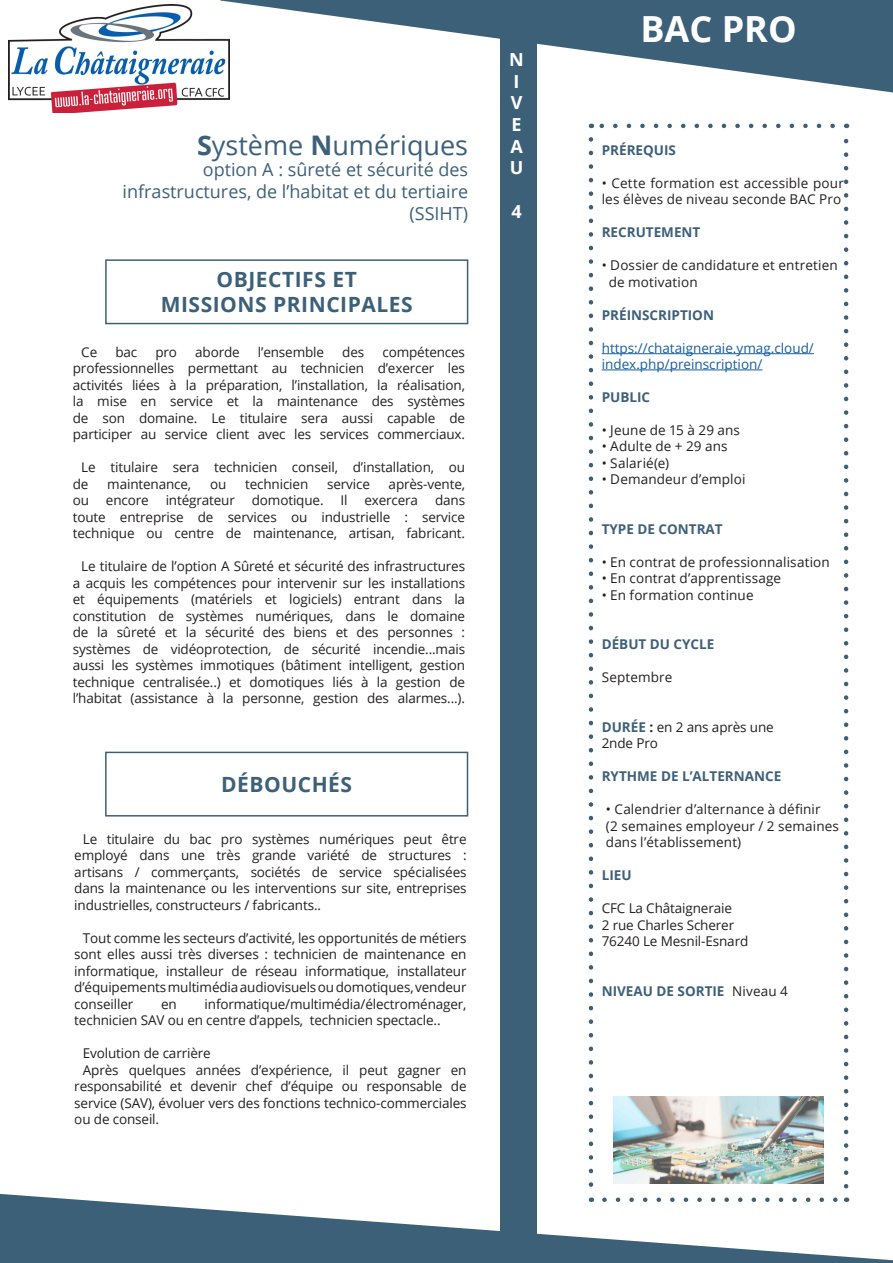
<style>
.page{position:relative;width:893px;height:1263px;background:#fff}
.page>*{position:absolute;margin:0;border:0;box-sizing:border-box;transform-origin:0 0}
.t1{font:700 36px "Open Sans";color:#fff}
.t2{font:27px "Open Sans";color:#3d6079}
.t3{font:700 21px "Open Sans";letter-spacing:.025em;color:#3d6079}
.t4{font:18px/21.6px "Open Sans";color:#3d6079;text-align:right}
.t5{font:700 18px "Open Sans";color:#fff}
.t6{font:13.5px/16.5px "Open Sans";letter-spacing:-.01em;color:#231f20;text-align:justify}
.t7{font:13.5px/16.5px "Open Sans";letter-spacing:.01em;color:#231f20}
.t8{font:700 13.5px "Open Sans";color:#3d6079}
.t9{font:13.5px/16.2px "Open Sans";color:#175d9e}
.t10{font:13.5px "Open Sans";letter-spacing:.015em;color:#231f20}
.s1{font-weight:700}
.s2{font-weight:700;color:#3d6079}
.s3{font-weight:400;color:#231f20}
</style>
<div class="page">
<hr style="left:602px;top:353px;width:212px;height:1px;background:#175d9e">
<hr style="left:602px;top:370px;width:160px;height:1px;background:#175d9e">
<svg style="left:599px;top:124px;width:234px;height:4px"></svg>
<svg style="left:589px;top:139px;width:4px;height:1048px"></svg>
<svg style="left:844px;top:124px;width:4px;height:1062px"></svg>
<div style="left:501px;top:38px;width:36px;height:1204px;background:#3d6079"></div>
<svg style="left:220px;top:0;width:673px;height:94px"></svg>
<img style="left:9px;top:4px;width:221px;height:108px">
<div style="left:105px;top:259px;width:363px;height:65px;border:2px solid #3d6079"></div>
<svg style="left:0;top:1194px;width:893px;height:69px;fill:#3d6079"></svg>
<div style="left:105px;top:752px;width:363px;height:64px;border:2px solid #3d6079"></div>
<img style="left:614px;top:1096px;width:209px;height:87px">
<p class="t2" style="left:197px;top:126px;width:273px"><span class="s1">S</span>ystème <span class="s1">N</span>umériques</p>
<p class="t4" style="left:123px;top:159px;width:347px">option A : sûreté et sécurité des infrastructures, de l’habitat et du tertiaire (SSIHT)</p>
<p class="t3" style="left:217px;top:265px;width:142px">OBJECTIFS ET</p>
<p class="t3" style="left:161px;top:290px;width:253px">MISSIONS PRINCIPALES</p>
<p class="t6" style="left:73px;top:343px;width:394px;text-indent:310px">compétences professionnelles permettant au technicien d’exercer les activités liées à la préparation, l’installation, la réalisation, la mise en service et la maintenance des systèmes de son domaine. Le titulaire sera aussi capable de participer au service client avec les services commerciaux.</p>
<p class="t6" style="left:73px;top:459px;width:394px;text-indent:9px">Le titulaire sera technicien conseil, d’installation, ou de</p>
<p class="t6" style="left:81px;top:343px;width:17px">Ce</p>
<p class="t6" style="left:115px;top:343px;width:23px">bac</p>
<p class="t6" style="left:155px;top:343px;width:23px">pro</p>
<p class="t6" style="left:195px;top:343px;width:46px">aborde</p>
<p class="t6" style="left:258px;top:343px;width:68px">l’ensemble</p>
<p class="t6" style="left:342px;top:343px;width:24px">des</p>
<p class="t6" style="left:73px;top:475px;width:394px;text-indent:316px">après-vente, ou encore intégrateur domotique. Il exercera dans toute entreprise de services ou industrielle : service technique ou centre de maintenance, artisan, fabricant.</p>
<p class="t6" style="left:73px;top:558px;width:394px;text-indent:9px">Le titulaire de l’option A Sûreté et sécurité des infrastructures a acquis les compétences pour intervenir sur les installations et équipements (matériels et logiciels) entrant dans la constitution de systèmes numériques, dans le domaine de la sûreté et la sécurité des biens et des personnes : systèmes de vidéoprotection, de sécurité incendie...mais aussi les systèmes immotiques (bâtiment intelligent, gestion technique centralisée..) et domotiques liés à la gestion de l’habitat (assistance à la personne, gestion des alarmes...).</p>
<p class="t6" style="left:107px;top:475px;width:86px">maintenance,</p>
<p class="t6" style="left:210px;top:475px;width:18px">ou</p>
<p class="t6" style="left:245px;top:475px;width:65px">technicien</p>
<p class="t6" style="left:327px;top:475px;width:44px">service</p>
<p class="t3" style="left:221px;top:770px;width:132px">DÉBOUCHÉS</p>
<p class="t6" style="left:74px;top:830px;width:394px;text-indent:9px">Le titulaire du bac pro systèmes numériques peut être employé dans une très grande variété de structures : artisans / commerçants, sociétés de service spécialisées dans la maintenance ou les interventions sur site, entreprises industrielles, constructeurs / fabricants..</p>
<p class="t6" style="left:74px;top:929px;width:394px;text-indent:9px">Tout comme les secteurs d’activité, les opportunités de métiers sont elles aussi très diverses : technicien de maintenance en informatique, installeur de réseau informatique, installateur d’équipements multimédia audiovisuels ou domotiques, vendeur conseiller</p>
<p class="t6" style="left:74px;top:995px;width:394px;text-indent:130px">informatique/multimédia/électroménager, technicien SAV ou en centre d’appels, technicien spectacle..</p>
<p class="t6" style="left:83px;top:1045px;width:129px">Evolution de carrière</p>
<p class="t6" style="left:74px;top:1061px;width:394px;text-indent:9px">Après quelques années d’expérience, il peut gagner en responsabilité et devenir chef d’équipe ou responsable de service (SAV), évoluer vers des fonctions technico-commerciales ou de conseil.</p>
<p class="t6" style="left:161px;top:995px;width:17px">en</p>
<p class="t5" style="left:509px;top:47px;width:16px">N</p>
<p class="t5" style="left:514px;top:69px;width:7px">I</p>
<p class="t5" style="left:511px;top:90px;width:13px">V</p>
<p class="t5" style="left:511px;top:112px;width:12px">E</p>
<p class="t5" style="left:510px;top:133px;width:14px">A</p>
<p class="t5" style="left:510px;top:155px;width:15px">U</p>
<p class="t5" style="left:511px;top:198px;width:12px">4</p>
<p class="t1" style="left:640px;top:4px;width:158px">BAC PRO</p>
<p class="t8" style="left:602px;top:141px;width:76px">PRÉREQUIS</p>
<p class="t7" style="left:602px;top:174px;width:244px">• Cette formation est accessible pour les élèves de niveau seconde BAC Pro</p>
<p class="t8" style="left:602px;top:223px;width:100px">RECRUTEMENT</p>
<p class="t7" style="left:602px;top:257px;width:237px">• Dossier de candidature et entretien</p>
<p class="t10" style="left:609px;top:273px;width:90px">de motivation</p>
<p class="t8" style="left:602px;top:306px;width:114px">PRÉINSCRIPTION</p>
<p class="t9" style="left:602px;top:339px;width:214px">https://chataigneraie.ymag.cloud/ index.php/preinscription/</p>
<p class="t8" style="left:602px;top:387px;width:50px">PUBLIC</p>
<p class="t7" style="left:602px;top:421px;width:140px">• Jeune de 15 à 29 ans</p>
<p class="t7" style="left:602px;top:438px;width:127px">• Adulte de + 29 ans</p>
<p class="t7" style="left:602px;top:454px;width:69px">• Salarié(e)</p>
<p class="t7" style="left:602px;top:471px;width:145px">• Demandeur d’emploi</p>
<p class="t8" style="left:602px;top:519px;width:123px">TYPE DE CONTRAT</p>
<p class="t7" style="left:602px;top:553px;width:230px">• En contrat de professionnalisation</p>
<p class="t7" style="left:602px;top:570px;width:181px">• En contrat d’apprentissage</p>
<p class="t7" style="left:602px;top:586px;width:153px">• En formation continue</p>
<p class="t8" style="left:602px;top:635px;width:114px">DÉBUT DU CYCLE</p>
<p class="t7" style="left:602px;top:669px;width:72px">Septembre</p>
<p class="t6" style="left:602px;top:718px;width:174px"><span class="s2">DURÉE</span> <span class="s1">:</span> en 2 ans après une</p>
<p class="t6" style="left:602px;top:735px;width:58px">2nde Pro</p>
<p class="t8" style="left:602px;top:767px;width:181px">RYTHME DE L’ALTERNANCE</p>
<p class="t7" style="left:606px;top:801px;width:216px">• Calendrier d’alternance à définir</p>
<p class="t7" style="left:606px;top:817px;width:235px">(2 semaines employeur / 2 semaines</p>
<p class="t7" style="left:606px;top:834px;width:137px">dans l’établissement)</p>
<p class="t8" style="left:602px;top:866px;width:31px">LIEU</p>
<p class="t6" style="left:602px;top:900px;width:132px">CFC La Châtaigneraie</p>
<p class="t6" style="left:602px;top:916px;width:134px">2 rue Charles Scherer</p>
<p class="t6" style="left:602px;top:933px;width:148px">76240 Le Mesnil-Esnard</p>
<p class="t8" style="left:602px;top:981px;width:188px">NIVEAU DE SORTIE <span class="s3">Niveau 4</span></p>
</div>
